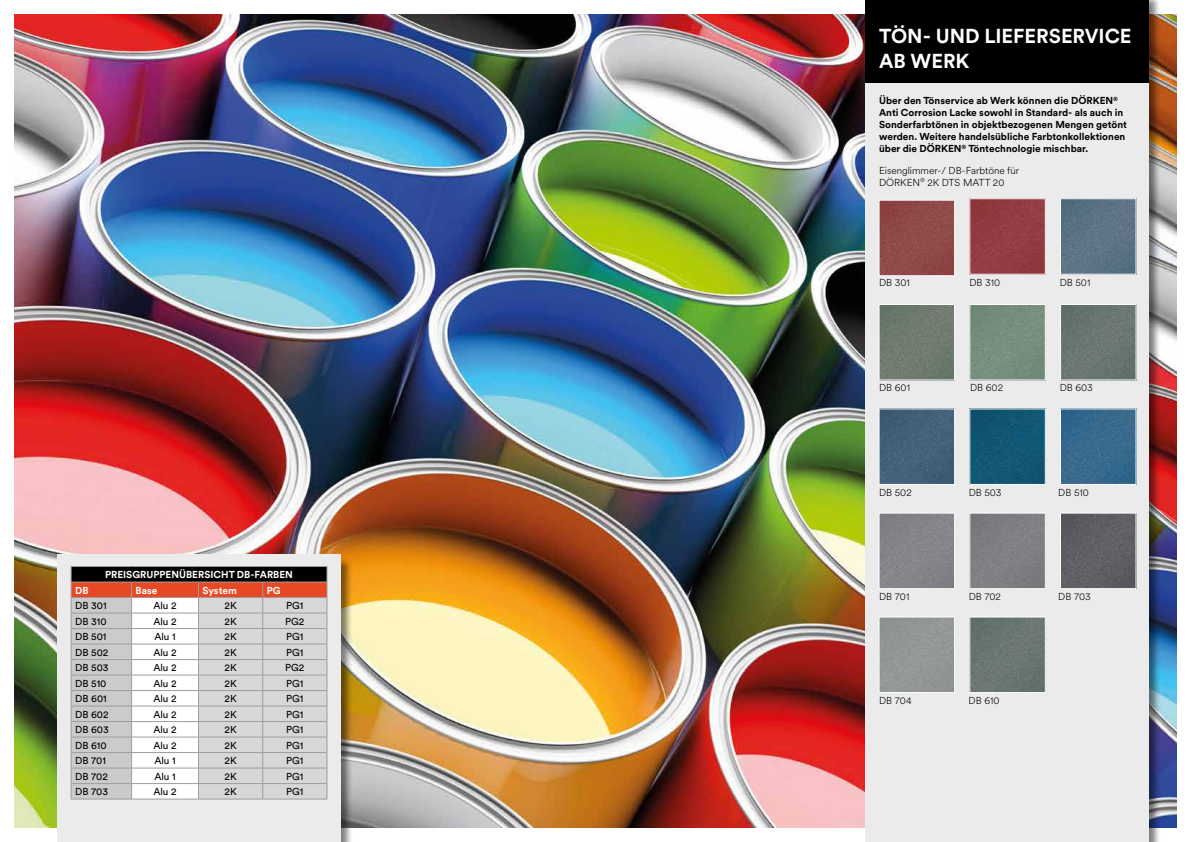
<style>
.page{position:relative;width:1191px;height:842px;background:#fff}
.page>*{position:absolute;margin:0;border:0;box-sizing:border-box;transform-origin:0 0}
.t1{font:700 20px/25px "Circular XX";color:#fff}
.t2{font:700 10px/12px "Circular XX";color:#000}
.t3{font:10px "Circular XX";color:#000}
.t4{font:300 10px/12px "Circular XX";color:#000}
.t5{font:700 10px "Circular XX";color:#fff}
</style>
<div class="page">
<img style="left:14px;top:14px;width:1162px;height:814px">
<div style="left:865px;top:0;width:296px;height:842px;background:#000;opacity:.5"></div>
<div style="left:865px;top:0;width:283px;height:842px;background:#ecebec"></div>
<div style="left:57px;top:558px;width:296px;height:284px;background:#000;opacity:.5"></div>
<div style="left:57px;top:555px;width:283px;height:287px;background:#ecebec"></div>
<hr style="left:71px;top:566px;width:61px;height:1px;background:#9d9d9c">
<hr style="left:132px;top:566px;width:66px;height:1px;background:#9d9d9c">
<hr style="left:198px;top:566px;width:65px;height:1px;background:#9d9d9c">
<hr style="left:263px;top:566px;width:64px;height:1px;background:#9d9d9c">
<svg style="left:71px;top:567px;width:257px;height:232px;background:#cbc2c0"></svg>
<hr style="left:71px;top:799px;width:61px;height:1px;background:#9d9d9c">
<hr style="left:132px;top:799px;width:66px;height:1px;background:#9d9d9c">
<hr style="left:198px;top:799px;width:65px;height:1px;background:#9d9d9c">
<hr style="left:263px;top:799px;width:64px;height:1px;background:#9d9d9c">
<div style="left:865px;top:0;width:283px;height:82px;background:#000"></div>
<div style="left:880px;top:411px;width:73px;height:72px;background:#42607a"></div>
<div style="left:878px;top:409px;width:77px;height:76px;border:1px solid #fff"></div>
<img style="left:1062px;top:200px;width:72px;height:73px">
<div style="left:1060px;top:198px;width:76px;height:77px;border:1px solid #fff"></div>
<img style="left:880px;top:202px;width:73px;height:72px">
<div style="left:878px;top:200px;width:77px;height:76px;border:1px solid #fff"></div>
<div style="left:971px;top:200px;width:72px;height:73px;background:#923b44"></div>
<div style="left:969px;top:198px;width:76px;height:77px;border:1px solid #fff"></div>
<img style="left:1062px;top:306px;width:72px;height:72px">
<div style="left:1060px;top:304px;width:76px;height:76px;border:1px solid #fff"></div>
<div style="left:971px;top:306px;width:72px;height:72px;background:#778e7c"></div>
<div style="left:969px;top:304px;width:76px;height:76px;border:1px solid #fff"></div>
<img style="left:1062px;top:411px;width:72px;height:72px">
<div style="left:1060px;top:409px;width:76px;height:76px;border:1px solid #fff"></div>
<div style="left:880px;top:515px;width:73px;height:72px;background:#848389"></div>
<div style="left:878px;top:513px;width:77px;height:76px;border:1px solid #fff"></div>
<div style="left:971px;top:411px;width:72px;height:72px;background:#105671"></div>
<img style="left:971px;top:619px;width:72px;height:72px">
<div style="left:969px;top:617px;width:76px;height:76px;border:1px solid #fff"></div>
<div style="left:880px;top:619px;width:73px;height:72px;background:#929695"></div>
<div style="left:878px;top:617px;width:77px;height:76px;border:1px solid #fff"></div>
<div style="left:971px;top:515px;width:72px;height:72px;background:#7f7e82"></div>
<div style="left:969px;top:513px;width:76px;height:76px;border:1px solid #fff"></div>
<img style="left:1062px;top:515px;width:72px;height:72px">
<div style="left:1060px;top:513px;width:76px;height:76px;border:1px solid #fff"></div>
<img style="left:880px;top:306px;width:73px;height:72px">
<div style="left:878px;top:304px;width:77px;height:76px;border:1px solid #fff"></div>
<p class="t5" style="left:105px;top:568px;width:189px">PREISGRUPPENÜBERSICHT DB-FARBEN</p>
<p class="t5" style="left:75px;top:583px;width:15px">DB</p>
<p class="t5" style="left:136px;top:583px;width:23px">Base</p>
<p class="t5" style="left:202px;top:583px;width:36px">System</p>
<p class="t5" style="left:267px;top:583px;width:15px">PG</p>
<p class="t3" style="left:75px;top:599px;width:33px">DB 301</p>
<p class="t3" style="left:153px;top:599px;width:25px">Alu 2</p>
<p class="t3" style="left:225px;top:599px;width:14px">2K</p>
<p class="t3" style="left:286px;top:599px;width:19px">PG1</p>
<p class="t3" style="left:75px;top:614px;width:33px">DB 310</p>
<p class="t3" style="left:153px;top:614px;width:25px">Alu 2</p>
<p class="t3" style="left:225px;top:614px;width:14px">2K</p>
<p class="t3" style="left:285px;top:614px;width:21px">PG2</p>
<p class="t3" style="left:75px;top:630px;width:33px">DB 501</p>
<p class="t3" style="left:154px;top:630px;width:23px">Alu 1</p>
<p class="t3" style="left:225px;top:630px;width:14px">2K</p>
<p class="t3" style="left:286px;top:630px;width:19px">PG1</p>
<p class="t3" style="left:75px;top:645px;width:35px">DB 502</p>
<p class="t3" style="left:153px;top:645px;width:25px">Alu 2</p>
<p class="t3" style="left:225px;top:645px;width:14px">2K</p>
<p class="t3" style="left:286px;top:645px;width:19px">PG1</p>
<p class="t3" style="left:75px;top:661px;width:35px">DB 503</p>
<p class="t3" style="left:153px;top:661px;width:25px">Alu 2</p>
<p class="t3" style="left:224px;top:661px;width:14px">2K</p>
<p class="t3" style="left:285px;top:661px;width:21px">PG2</p>
<p class="t3" style="left:75px;top:676px;width:33px">DB 510</p>
<p class="t3" style="left:153px;top:676px;width:25px">Alu 2</p>
<p class="t3" style="left:224px;top:676px;width:14px">2K</p>
<p class="t3" style="left:286px;top:676px;width:19px">PG1</p>
<p class="t3" style="left:75px;top:692px;width:33px">DB 601</p>
<p class="t3" style="left:153px;top:692px;width:25px">Alu 2</p>
<p class="t3" style="left:224px;top:692px;width:14px">2K</p>
<p class="t3" style="left:286px;top:692px;width:19px">PG1</p>
<p class="t3" style="left:75px;top:707px;width:35px">DB 602</p>
<p class="t3" style="left:153px;top:707px;width:25px">Alu 2</p>
<p class="t3" style="left:224px;top:707px;width:14px">2K</p>
<p class="t3" style="left:286px;top:707px;width:19px">PG1</p>
<p class="t3" style="left:75px;top:723px;width:35px">DB 603</p>
<p class="t3" style="left:153px;top:723px;width:25px">Alu 2</p>
<p class="t3" style="left:224px;top:723px;width:14px">2K</p>
<p class="t3" style="left:286px;top:723px;width:19px">PG1</p>
<p class="t3" style="left:75px;top:738px;width:33px">DB 610</p>
<p class="t3" style="left:153px;top:738px;width:25px">Alu 2</p>
<p class="t3" style="left:224px;top:738px;width:14px">2K</p>
<p class="t3" style="left:286px;top:738px;width:19px">PG1</p>
<p class="t3" style="left:75px;top:754px;width:32px">DB 701</p>
<p class="t3" style="left:154px;top:754px;width:23px">Alu 1</p>
<p class="t3" style="left:224px;top:754px;width:14px">2K</p>
<p class="t3" style="left:286px;top:754px;width:19px">PG1</p>
<p class="t3" style="left:75px;top:769px;width:34px">DB 702</p>
<p class="t3" style="left:154px;top:769px;width:23px">Alu 1</p>
<p class="t3" style="left:224px;top:769px;width:14px">2K</p>
<p class="t3" style="left:286px;top:769px;width:19px">PG1</p>
<p class="t3" style="left:75px;top:785px;width:35px">DB 703</p>
<p class="t3" style="left:153px;top:785px;width:25px">Alu 2</p>
<p class="t3" style="left:224px;top:785px;width:14px">2K</p>
<p class="t3" style="left:286px;top:785px;width:19px">PG1</p>
<h1 class="t1" style="left:879px;top:23px;width:254px">TÖN- UND LIEFERSERVICE<br>AB WERK</h1>
<p class="t2" style="left:879px;top:94px;width:249px">Über den Tönservice ab Werk können die DÖRKEN<sup>® </sup>Anti Corrosion Lacke sowohl in Standard- als auch in Sonderfarbtönen in objektbezogenen Mengen getönt werden. Weitere handelsübliche Farbtonkollektionen über die DÖRKEN<sup>®</sup> Töntechnologie mischbar.</p>
<p class="t4" style="left:879px;top:164px;width:142px">Eisenglimmer-/ DB-Farbtöne für<br>DÖRKEN<sup>®</sup> 2K DTS MATT 20</p>
<p class="t4" style="left:879px;top:277px;width:32px">DB 301</p>
<p class="t4" style="left:969px;top:277px;width:32px">DB 310</p>
<p class="t4" style="left:1059px;top:277px;width:32px">DB 501</p>
<p class="t4" style="left:879px;top:381px;width:32px">DB 601</p>
<p class="t4" style="left:970px;top:381px;width:35px">DB 602</p>
<p class="t4" style="left:1059px;top:381px;width:35px">DB 603</p>
<p class="t4" style="left:879px;top:486px;width:34px">DB 502</p>
<p class="t4" style="left:968px;top:486px;width:34px">DB 503</p>
<p class="t4" style="left:1058px;top:486px;width:32px">DB 510</p>
<p class="t4" style="left:879px;top:590px;width:32px">DB 701</p>
<p class="t4" style="left:968px;top:590px;width:34px">DB 702</p>
<p class="t4" style="left:1058px;top:590px;width:34px">DB 703</p>
<p class="t4" style="left:879px;top:694px;width:34px">DB 704</p>
<p class="t4" style="left:968px;top:694px;width:32px">DB 610</p>
</div>
